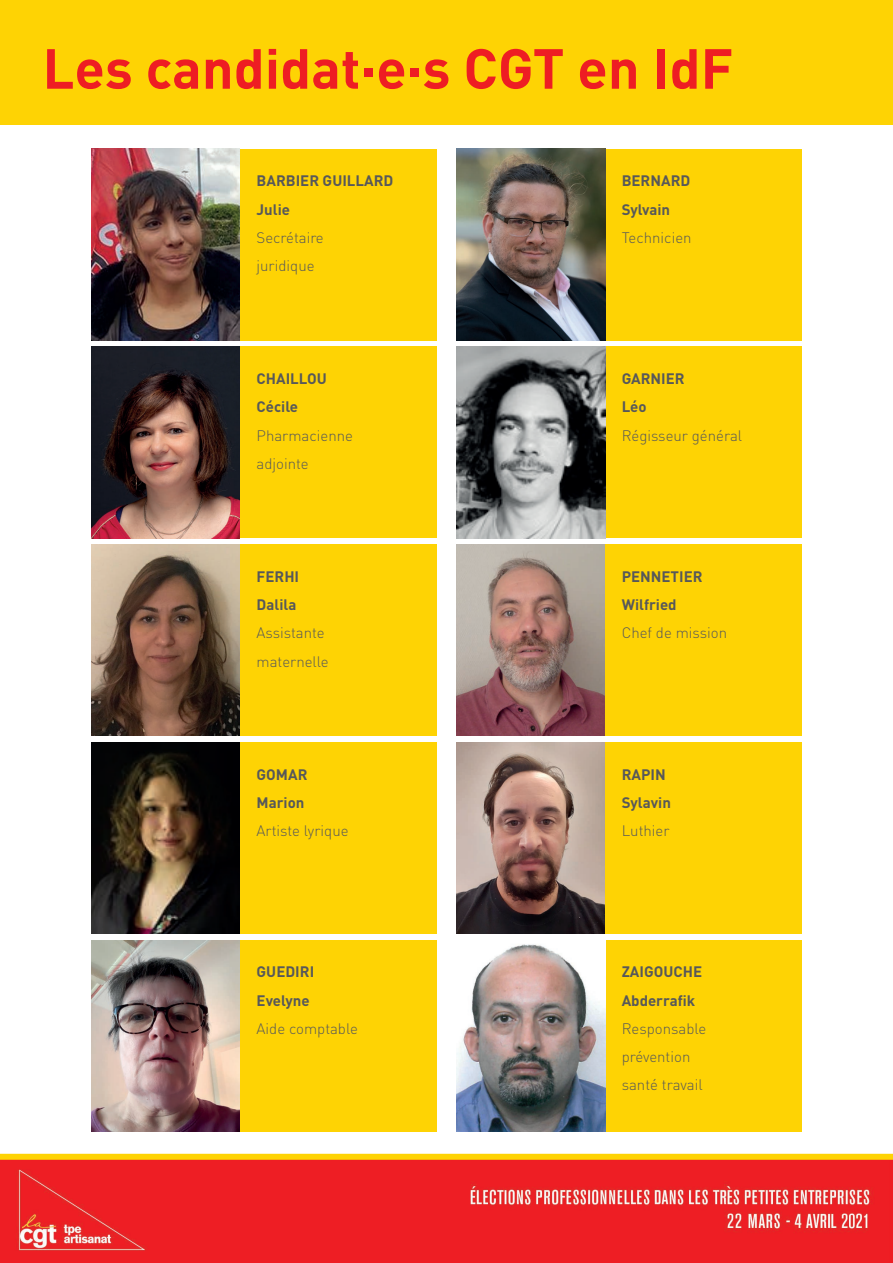
<style>
.page{position:relative;width:893px;height:1263px;background:#fff}
.page>*{position:absolute;margin:0;border:0;box-sizing:border-box;transform-origin:0 0}
.t1{font:700 55.5px "DIN";color:#ee1d23}
.t2{font:300 15px/28.2px "DIN";color:#57585a}
.t3{font:700 15px/28.2px "DIN";color:#57585a}
</style>
<div class="page">
<img style="left:0;top:1160px;width:889px;height:103px">
<div style="left:0;top:1154px;width:893px;height:6px;background:#fed304"></div>
<div style="left:0;top:0;width:893px;height:124px;background:#fed304"></div>
<div style="left:605px;top:149px;width:197px;height:191px;background:#fed304"></div>
<div style="left:240px;top:149px;width:197px;height:191px;background:#fed304"></div>
<div style="left:605px;top:940px;width:197px;height:191px;background:#fed304"></div>
<div style="left:240px;top:940px;width:197px;height:191px;background:#fed304"></div>
<div style="left:605px;top:347px;width:197px;height:191px;background:#fed304"></div>
<div style="left:240px;top:347px;width:197px;height:191px;background:#fed304"></div>
<div style="left:605px;top:544px;width:197px;height:192px;background:#fed304"></div>
<div style="left:240px;top:544px;width:197px;height:192px;background:#fed304"></div>
<div style="left:605px;top:742px;width:197px;height:191px;background:#fed304"></div>
<div style="left:240px;top:742px;width:197px;height:191px;background:#fed304"></div>
<img style="left:91px;top:149px;width:149px;height:191px">
<img style="left:456px;top:149px;width:149px;height:191px">
<img style="left:91px;top:347px;width:149px;height:191px">
<img style="left:456px;top:347px;width:149px;height:191px">
<img style="left:91px;top:544px;width:149px;height:192px">
<img style="left:456px;top:544px;width:149px;height:192px">
<img style="left:91px;top:742px;width:149px;height:191px">
<img style="left:456px;top:742px;width:149px;height:191px">
<img style="left:91px;top:940px;width:149px;height:191px">
<img style="left:456px;top:944px;width:149px;height:187px">
<h1 class="t1" style="left:43px;top:32px;width:692px">Les candidat·e·s CGT en IdF</h1>
<p class="t3" style="left:257px;top:166px;width:138px">BARBIER GUILLARD<br>Julie</p>
<p class="t2" style="left:257px;top:223px;width:69px">Secrétaire juridique</p>
<p class="t3" style="left:257px;top:364px;width:72px">CHAILLOU<br>Cécile</p>
<p class="t2" style="left:257px;top:421px;width:98px">Pharmacienne adjointe</p>
<p class="t3" style="left:257px;top:562px;width:44px">FERHI<br>Dalila</p>
<p class="t2" style="left:257px;top:619px;width:74px">Assistante maternelle</p>
<p class="t3" style="left:257px;top:759px;width:52px">GOMAR<br>Marion</p>
<p class="t2" style="left:257px;top:816px;width:93px">Artiste lyrique</p>
<p class="t3" style="left:257px;top:957px;width:59px">GUEDIRI<br>Evelyne</p>
<p class="t2" style="left:257px;top:1014px;width:103px">Aide comptable</p>
<p class="t3" style="left:622px;top:166px;width:70px">BERNARD<br>Sylvain</p>
<p class="t2" style="left:622px;top:223px;width:71px">Technicien</p>
<p class="t3" style="left:622px;top:364px;width:65px">GARNIER<br>Léo</p>
<p class="t2" style="left:622px;top:421px;width:122px">Régisseur général</p>
<p class="t3" style="left:622px;top:562px;width:82px">PENNETIER<br>Wilfried</p>
<p class="t2" style="left:622px;top:619px;width:107px">Chef de mission</p>
<p class="t3" style="left:622px;top:759px;width:51px">RAPIN<br>Sylavin</p>
<p class="t2" style="left:622px;top:816px;width:49px">Luthier</p>
<p class="t3" style="left:622px;top:957px;width:82px">ZAIGOUCHE<br>Abderrafik</p>
<p class="t2" style="left:622px;top:1014px;width:86px">Responsable prévention santé travail</p>
</div>
